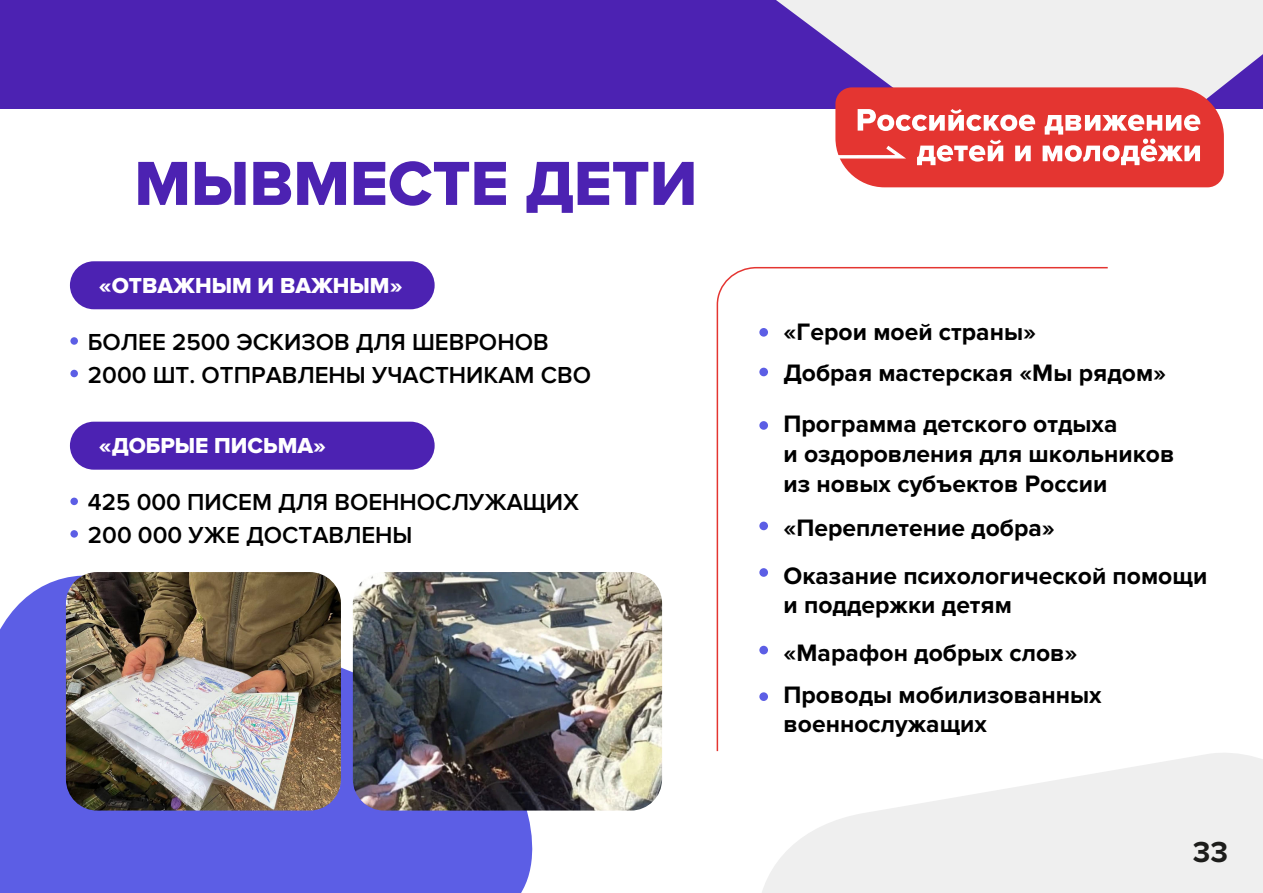
<style>
.page{position:relative;width:1263px;height:893px;background:#fff}
.page>*{position:absolute;margin:0;border:0;box-sizing:border-box;transform-origin:0 0}
.t1{font:64.5px "Proxima Nova Extrabld";color:#4c22b2}
.t2{font:700 30px "Proxima Nova";color:#1d1d1b}
.t3{font:700 24.6px/29.5px "Proxima Nova";color:#000}
.t4{font:600 24px/33px "Proxima Nova";color:#000}
.t5{font:22.5px "Proxima Nova Extrabld";color:#fff}
</style>
<div class="page">
<svg style="left:762px;top:753px;width:501px;height:140px;fill:#efefef"></svg>
<div style="left:0;top:577px;width:533px;height:316px;background:#5c5ee5"></div>
<div style="left:0;top:0;width:1263px;height:108px;background:#4c22b2"></div>
<svg style="left:748px;top:0;width:515px;height:188px;fill:#efefef"></svg>
<svg style="left:835px;top:87px;width:389px;height:100px"></svg>
<div style="left:70px;top:261px;width:365px;height:48px;background:#4c22b2;border-radius:24px"></div>
<div style="left:70px;top:337px;width:8px;height:8px;background:#5c5ee5;border-radius:50%"></div>
<div style="left:70px;top:370px;width:8px;height:7px;background:#5c5ee5;border-radius:50%"></div>
<div style="left:70px;top:422px;width:365px;height:48px;background:#4c22b2;border-radius:24px"></div>
<div style="left:70px;top:498px;width:8px;height:7px;background:#5c5ee5;border-radius:50%"></div>
<div style="left:70px;top:530px;width:8px;height:8px;background:#5c5ee5;border-radius:50%"></div>
<img style="left:66px;top:572px;width:275px;height:239px">
<img style="left:353px;top:572px;width:309px;height:239px">
<svg style="left:716px;top:266px;width:392px;height:486px"></svg>
<h1 class="t1" style="left:134px;top:146px;width:565px">МЫВМЕСТЕ ДЕТИ</h1>
<p class="t5" style="left:99px;top:272px;width:305px">«ОТВАЖНЫМ И ВАЖНЫМ»</p>
<p class="t4" style="left:88px;top:326px;width:505px">БОЛЕЕ 2500 ЭСКИЗОВ ДЛЯ ШЕВРОНОВ<br>2000 ШТ. ОТПРАВЛЕНЫ УЧАСТНИКАМ СВО</p>
<p class="t5" style="left:99px;top:433px;width:229px">«ДОБРЫЕ ПИСЬМА»</p>
<p class="t4" style="left:88px;top:486px;width:493px">425 000 ПИСЕМ ДЛЯ ВОЕННОСЛУЖАЩИХ<br>200 000 УЖЕ ДОСТАВЛЕНЫ</p>
<p class="t3" style="left:783px;top:312px;width:384px;line-height:41.4px">«Герои моей страны»<br>Добрая мастерская «Мы рядом»</p>
<p class="t3" style="left:783px;top:410px;width:392px">Программа детского отдыха<br>и оздоровления для школьников из новых субъектов России</p>
<p class="t3" style="left:783px;top:505px;width:425px;line-height:47.5px">«Переплетение добра»<br>Оказание психологической помощи</p>
<p class="t3" style="left:783px;top:591px;width:230px">и поддержки детям</p>
<p class="t3" style="left:783px;top:639px;width:296px">«Марафон добрых слов»</p>
<p class="t3" style="left:783px;top:680px;width:320px">Проводы мобилизованных военнослужащих</p>
<p class="t2" style="left:1193px;top:835px;width:37px">33</p>
</div>
